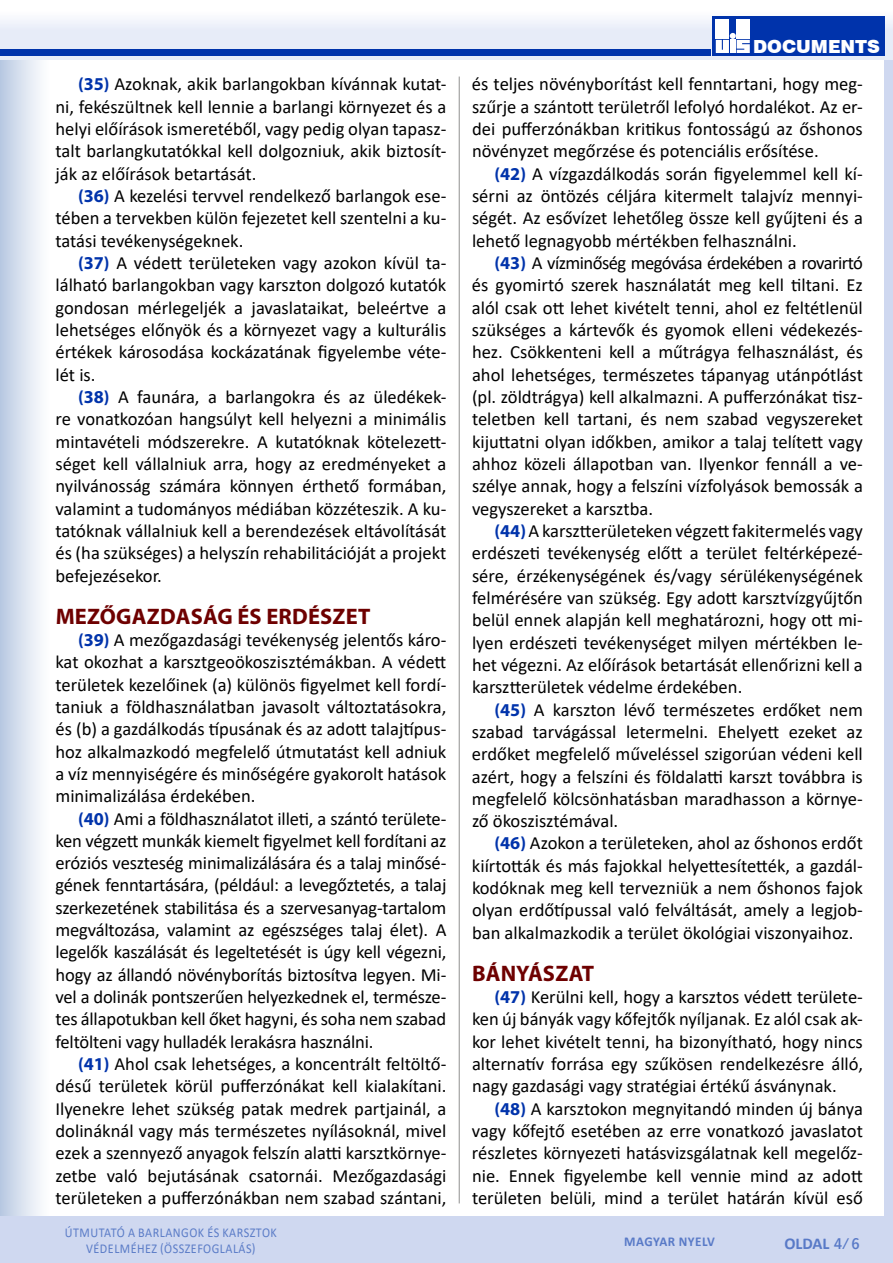
<style>
.page{position:relative;width:893px;height:1263px;background:#fff}
.page>*{position:absolute;margin:0;border:0;box-sizing:border-box;transform-origin:0 0}
.t1{font:700 22.5px "Myriad Pro";letter-spacing:.01em;color:#6e0000}
.t2{font:18.6px/22.4px "Calibri";color:#000;text-align:justify}
.t3{font:900 18px "Swiss 721 BT";color:#fff}
.t4{font:700 16.5px "Calibri";color:#597ac7}
.t5{font:13.5px/16.2px "Calibri";letter-spacing:.04em;color:#5b7cc7;text-align:center;scale:.9 1}
.t6{font:700 13.5px "Calibri";letter-spacing:.04em;color:#597ac7}
.s1{font-family:"Myriad Pro";font-weight:700;font-size:18.15px;color:#0033ab}
.s2{font-family:"Hamburg";font-weight:500;font-size:15px}
</style>
<div class="page">
<div style="left:0;top:59px;width:51px;height:1158px;background:linear-gradient(to right,#bacae3,#fff)"></div>
<div style="left:0;top:1217px;width:893px;height:46px;background:#cfd8f0"></div>
<div style="left:885px;top:59px;width:8px;height:1159px;background:#cfd8f0"></div>
<svg style="left:0;top:16px;width:893px;height:43px"></svg>
<div style="left:0;top:49px;width:710px;height:7px;background:#0033ab"></div>
<div style="left:712px;top:16px;width:172px;height:40px;background:#0033ab"></div>
<div style="left:716px;top:19px;width:13px;height:20px;background:#fff"></div>
<svg style="left:716px;top:33px;width:34px;height:20px"></svg>
<div style="left:737px;top:19px;width:13px;height:20px;background:#fff"></div>
<hr style="left:459px;top:77px;width:1px;height:1126px;background:#9d9d9c">
<p class="t2" style="left:56px;top:73px;width:392px;text-indent:22px"><span class="s1">(35)</span> Azoknak, akik barlangokban kívánnak kutat&shy;ni, fekészültnek kell lennie a barlangi környezet és a helyi előírások ismeretéből, vagy pedig olyan tapasz&shy;talt barlangkutatókkal kell dolgozniuk, akik biztosít&shy;ják az előírások betartását.</p>
<p class="t2" style="left:56px;top:184px;width:392px;text-indent:22px"><span class="s1">(36)</span> A kezelési tervvel rendelkező barlangok ese&shy;tében a tervekben külön fejezetet kell szentelni a ku&shy;tatási tevékenységeknek.</p>
<p class="t2" style="left:56px;top:251px;width:392px;text-indent:22px"><span class="s1">(37)</span> A védett területeken vagy azokon kívül ta&shy;lálható barlangokban vagy karszton dolgozó kutatók gondosan mérlegeljék a javaslataikat, beleértve a lehetséges előnyök és a környezet vagy a kulturális értékek károsodása kockázatának figyelembe véte&shy;lét is.</p>
<p class="t2" style="left:56px;top:385px;width:392px;text-indent:22px"><span class="s1">(38)</span> A faunára, a barlangokra és az üledékek&shy;re vonatkozóan hangsúlyt kell helyezni a minimális mintavételi módszerekre. A kutatóknak kötelezett&shy;séget kell vállalniuk arra, hogy az eredményeket a nyilvánosság számára könnyen érthető formában, valamint a tudományos médiában közzéteszik. A ku&shy;tatóknak vállalniuk kell a berendezések eltávolítását és (ha szükséges) a helyszín rehabilitációját a projekt befejezésekor.</p>
<p class="t1" style="left:56px;top:601px;width:316px">MEZŐGAZDASÁG ÉS ERDÉSZET</p>
<p class="t2" style="left:56px;top:628px;width:392px;text-indent:22px"><span class="s1">(39)</span> A mezőgazdasági tevékenység jelentős káro&shy;kat okozhat a karsztgeoökoszisztémákban. A védett területek kezelőinek (a) különös figyelmet kell fordí&shy;taniuk a földhasználatban javasolt változtatásokra, és (b) a gazdálkodás típusának és az adott talajtípus&shy;hoz alkalmazkodó megfelelő útmutatást kell adniuk a víz mennyiségére és minőségére gyakorolt hatások minimalizálása érdekében.</p>
<p class="t2" style="left:56px;top:807px;width:392px;text-indent:22px"><span class="s1">(40)</span> Ami a földhasználatot illeti, a szántó területe&shy;ken végzett munkák kiemelt figyelmet kell fordítani az eróziós veszteség minimalizálására és a talaj minősé&shy;gének fenntartására, (például: a levegőztetés, a talaj szerkezetének stabilitása és a szervesanyag-tartalom megváltozása, valamint az egészséges talaj élet). A legelők kaszálását és legeltetését is úgy kell végezni, hogy az állandó növényborítás biztosítva legyen. Mi&shy;vel a dolinák pontszerűen helyezkednek el, természe&shy;tes állapotukban kell őket hagyni, és soha nem szabad feltölteni vagy hulladék lerakásra használni.</p>
<p class="t2" style="left:56px;top:1052px;width:392px;text-indent:22px"><span class="s1">(41)</span> Ahol csak lehetséges, a koncentrált feltöltő&shy;désű területek körül pufferzónákat kell kialakítani.<br>Ilyenekre lehet szükség patak medrek partjainál, a dolináknál vagy más természetes nyílásoknál, mivel ezek a szennyező anyagok felszín alatti karsztkörnye&shy;zetbe való bejutásának csatornái. Mezőgazdasági területeken a pufferzónákban nem szabad szántani,</p>
<p class="t5" style="left:65px;top:1224px;width:237px">ÚTMUTATÓ A BARLANGOK ÉS KARSZTOK<br>VÉDELMÉHEZ (ÖSSZEFOGLALÁS)</p>
<p class="t3" style="left:753px;top:36px;width:129px">DOCUMENTS</p>
<p class="t2" style="left:472px;top:73px;width:392px">és teljes növényborítást kell fenntartani, hogy meg&shy;szűrje a szántott területről lefolyó hordalékot. Az er&shy;dei pufferzónákban kritikus fontosságú az őshonos növényzet megőrzése és potenciális erősítése.</p>
<p class="t2" style="left:472px;top:162px;width:392px;text-indent:22px"><span class="s1">(42)</span> A vízgazdálkodás során figyelemmel kell kí&shy;sérni az öntözés céljára kitermelt talajvíz mennyi&shy;ségét. Az esővízet lehetőleg össze kell gyűjteni és a lehető legnagyobb mértékben felhasználni.</p>
<p class="t2" style="left:472px;top:251px;width:392px;text-indent:23px"><span class="s1">(43)</span> A vízminőség megóvása érdekében a rovarirtó és gyomirtó szerek használatát meg kell tiltani. Ez alól csak ott lehet kivételt tenni, ahol ez feltétlenül szükséges a kártevők és gyomok elleni védekezés&shy;hez. Csökkenteni kell a műtrágya felhasználást, és ahol lehetséges, természetes tápanyag utánpótlást (pl. zöldtrágya) kell alkalmazni. A pufferzónákat tisz&shy;teletben kell tartani, és nem szabad vegyszereket kijuttatni olyan időkben, amikor a talaj telített vagy ahhoz közeli állapotban van. Ilyenkor fennáll a ve&shy;szélye annak, hogy a felszíni vízfolyások bemossák a vegyszereket a karsztba.</p>
<p class="t2" style="left:472px;top:519px;width:393px;text-indent:23px"><span class="s1">(44)</span> A karsztterületeken végzett fakitermelés vagy erdészeti tevékenység előtt a terület feltérképezé&shy;sére, érzékenységének és/vagy sérülékenységének felmérésére van szükség. Egy adott karsztvízgyűjtőn belül ennek alapján kell meghatározni, hogy ott mi&shy;lyen erdészeti tevékenységet milyen mértékben le&shy;het végezni. Az előírások betartását ellenőrizni kell a karsztterületek védelme érdekében.</p>
<p class="t2" style="left:472px;top:698px;width:392px;text-indent:23px"><span class="s1">(45)</span> A karszton lévő természetes erdőket nem szabad tarvágással letermelni. Ehelyett ezeket az erdőket megfelelő műveléssel szigorúan védeni kell azért, hogy a felszíni és földalatti karszt továbbra is megfelelő kölcsönhatásban maradhasson a környe&shy;ző ökoszisztémával.</p>
<p class="t2" style="left:472px;top:832px;width:392px;text-indent:23px"><span class="s1">(46)</span> Azokon a területeken, ahol az őshonos erdőt kiírtották és más fajokkal helyettesítették, a gazdál&shy;kodóknak meg kell tervezniük a nem őshonos fajok olyan erdőtípussal való felváltását, amely a legjob&shy;ban alkalmazkodik a terület ökológiai viszonyaihoz.</p>
<p class="t1" style="left:472px;top:958px;width:123px">BÁNYÁSZAT</p>
<p class="t2" style="left:472px;top:985px;width:392px;text-indent:22px"><span class="s1">(47)</span> Kerülni kell, hogy a karsztos védett területe&shy;ken új bányák vagy kőfejtők nyíljanak. Ez alól csak ak&shy;kor lehet kivételt tenni, ha bizonyítható, hogy nincs alternatív forrása egy szűkösen rendelkezésre álló, nagy gazdasági vagy stratégiai értékű ásványnak.</p>
<p class="t2" style="left:472px;top:1097px;width:392px;text-indent:23px"><span class="s1">(48)</span> A karsztokon megnyitandó minden új bánya vagy kőfejtő esetében az erre vonatkozó javaslatot részletes környezeti hatásvizsgálatnak kell megelőz&shy;nie. Ennek figyelembe kell vennie mind az adott területen belüli, mind a terület határán kívül eső</p>
<p class="t6" style="left:624px;top:1232px;width:92px">MAGYAR NYELV</p>
<p class="t4" style="left:784px;top:1232px;width:77px">OLDAL <span class="s2">4/6</span></p>
</div>
